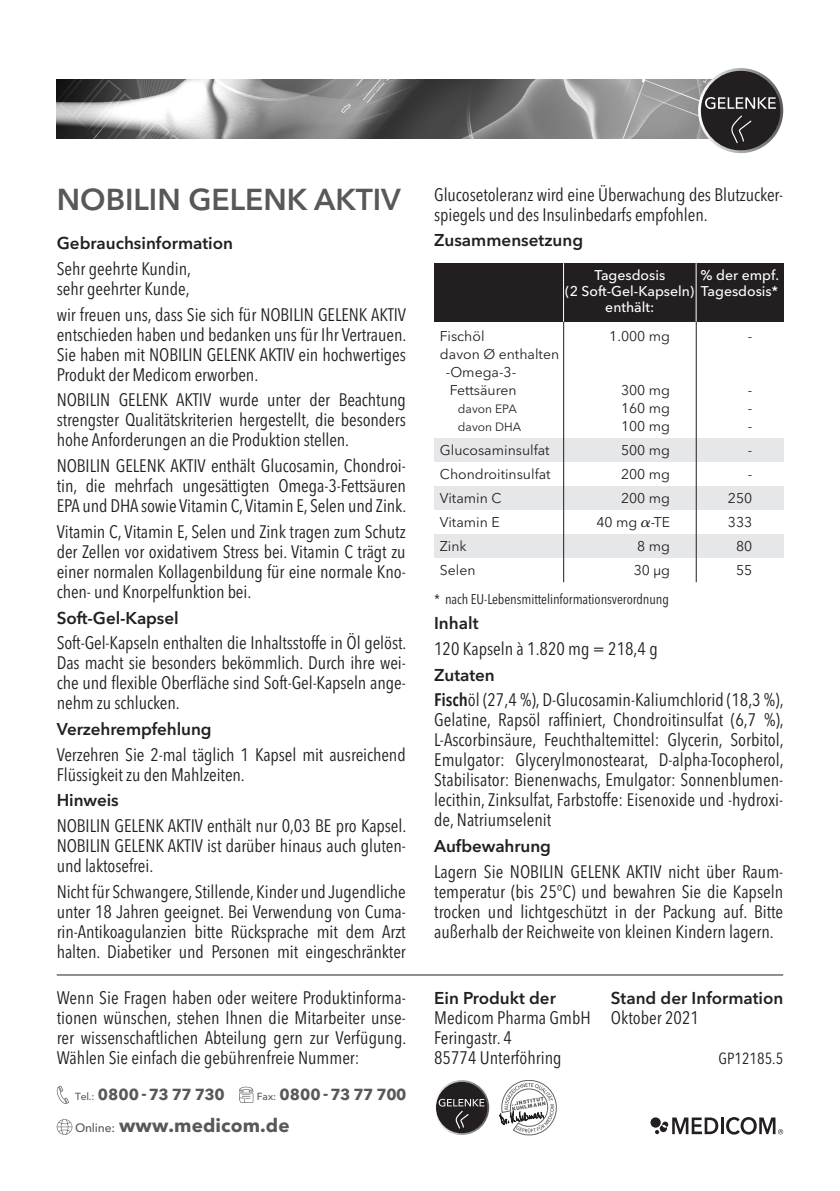
<style>
.page{position:relative;width:840px;height:1191px;background:#fff}
.page>*{position:absolute;margin:0;border:0;box-sizing:border-box;transform-origin:0 0}
.t1{font:600 30px "Avenir Next LT Pro";color:#57585a}
.t2{font:700 18.8px "Avenir Next LT Pro";letter-spacing:.005em;color:#57585a}
.Texto_Avenir_9pt__10{font:condensed 18px/20px "Avenir Next LT Pro";letter-spacing:-.005em;color:#231f20;text-align:justify}
.Texto_Avenir_9pt__12{font:condensed 18px/20px "Avenir Next LT Pro";letter-spacing:-.005em;color:#231f20;text-align:justify}
.Texto_Avenir_9pt__10-2{font:600 17px "Avenir Next LT Pro";color:#231f20}
.Texto_Avenir_9pt__10-3{font:condensed 16px "Avenir Next LT Pro";color:#231f20}
.t3{font:700 15.8px "Avenir Next LT Pro";letter-spacing:-.03em;color:#57585a}
.t4{font:14px/18px "Avenir Next LT Pro";color:#231f20}
.t5{font:500 14px/16px "Avenir Next LT Pro";color:#fff;text-align:center}
.Texto_Avenir_9pt__12-2{font:condensed 14px "Avenir Next LT Pro";letter-spacing:-.005em;color:#231f20}
.t6{font:12px "Avenir Next LT Pro";color:#231f20}
.s1{font-weight:500;font-size:10.2px}
.s2{font-weight:500;font-size:12px}
.s3{font-family:"European Pi Two";font-size:16px}
.s4{font-weight:600}
</style>
<div class="page">
<img style="left:57px;top:79px;width:653px;height:60px">
<svg style="left:697px;top:68px;width:85px;height:85px"></svg>
<div style="left:700px;top:71px;width:80px;height:79px;background:#231f20;border-radius:50%"></div>
<svg style="left:704px;top:97px;width:71px;height:47px"></svg>
<div style="left:434px;top:438px;width:348px;height:24px;background:#e6e7e9"></div>
<div style="left:434px;top:534px;width:348px;height:24px;background:#e6e7e9"></div>
<div style="left:434px;top:486px;width:348px;height:24px;background:#e6e7e9"></div>
<hr style="left:563px;top:321px;width:1px;height:261px;background:#231f20">
<hr style="left:695px;top:321px;width:1px;height:261px;background:#231f20">
<div style="left:434px;top:263px;width:348px;height:59px;background:#231f20"></div>
<hr style="left:563px;top:263px;width:1px;height:59px;background:#fff">
<hr style="left:695px;top:263px;width:1px;height:59px;background:#fff">
<hr style="left:57px;top:974px;width:725px;height:1px;background:#231f20">
<svg style="left:499px;top:1080px;width:56px;height:55px"></svg>
<svg style="left:434px;top:1080px;width:55px;height:55px"></svg>
<div style="left:436px;top:1081px;width:51px;height:52px;background:#231f20;border-radius:50%"></div>
<svg style="left:438px;top:1098px;width:46px;height:31px"></svg>
<svg style="left:56px;top:1085px;width:13px;height:19px"></svg>
<svg style="left:57px;top:1119px;width:15px;height:15px"></svg>
<svg style="left:239px;top:1086px;width:14px;height:17px"></svg>
<svg style="left:650px;top:1117px;width:10px;height:10px"></svg>
<svg style="left:654px;top:1117px;width:63px;height:17px"></svg>
<hr style="left:720px;top:1117px;width:3px;height:17px;background:#231f20">
<svg style="left:726px;top:1117px;width:56px;height:17px"></svg>
<p class="t1" style="left:57px;top:181px;width:345px">NOBILIN GELENK AKTIV</p>
<p class="Texto_Avenir_9pt__10-2" style="left:57px;top:233px;width:178px">Gebrauchsinformation</p>
<p class="Texto_Avenir_9pt__10" style="left:57px;top:259px;width:136px">Sehr geehrte Kundin, sehr geehrter Kunde,</p>
<p class="Texto_Avenir_9pt__10" style="left:57px;top:304px;width:351px">wir freuen uns, dass Sie sich für NOBILIN GELENK AKTIV entschieden haben und bedanken uns für Ihr Vertrauen.<br>Sie haben mit NOBILIN GELENK AKTIV ein hochwertiges Produkt der Medicom erworben.</p>
<p class="Texto_Avenir_9pt__10" style="left:57px;top:390px;width:350px">NOBILIN GELENK AKTIV wurde unter der Beachtung strengster Qualitätskriterien hergestellt, die besonders hohe Anforderungen an die Produktion stellen.</p>
<p class="Texto_Avenir_9pt__10" style="left:57px;top:456px;width:351px">NOBILIN GELENK AKTIV enthält Glucosamin, Chondroi&shy;tin, die mehrfach ungesättigten Omega-3-Fettsäuren EPA und DHA sowie Vitamin C, Vitamin E, Selen und Zink.</p>
<p class="Texto_Avenir_9pt__10" style="left:57px;top:521px;width:350px">Vitamin C, Vitamin E, Selen und Zink tragen zum Schutz der Zellen vor oxidativem Stress bei. Vitamin C trägt zu einer normalen Kollagenbildung für eine normale Kno&shy;chen- und Knorpelfunktion bei.</p>
<p class="Texto_Avenir_9pt__10-2" style="left:57px;top:607px;width:123px">Soft-Gel-Kapsel</p>
<p class="Texto_Avenir_9pt__10" style="left:57px;top:633px;width:351px">Soft-Gel-Kapseln enthalten die Inhaltsstoffe in Öl gelöst.<br>Das macht sie besonders bekömmlich. Durch ihre wei&shy;che und flexible Oberfläche sind Soft-Gel-Kapseln ange&shy;nehm zu schlucken.</p>
<p class="Texto_Avenir_9pt__10-2" style="left:57px;top:718px;width:156px">Verzehrempfehlung</p>
<p class="Texto_Avenir_9pt__10" style="left:57px;top:744px;width:350px">Verzehren Sie 2-mal täglich 1 Kapsel mit ausreichend<br>Flüssigkeit zu den Mahlzeiten.</p>
<p class="Texto_Avenir_9pt__10-2" style="left:57px;top:790px;width:64px">Hinweis</p>
<p class="Texto_Avenir_9pt__12" style="left:57px;top:815px;width:351px">NOBILIN GELENK AKTIV enthält nur 0,03 BE pro Kapsel.<br>NOBILIN GELENK AKTIV ist darüber hinaus auch gluten&shy;und laktosefrei.</p>
<p class="Texto_Avenir_9pt__12" style="left:57px;top:881px;width:350px">Nicht für Schwangere, Stillende, Kinder und Jugendliche unter 18 Jahren geeignet. Bei Verwendung von Cuma&shy;rin-Antikoagulanzien bitte Rücksprache mit dem Arzt halten. Diabetiker und Personen mit eingeschränkter</p>
<p class="Texto_Avenir_9pt__10" style="left:57px;top:988px;width:351px">Wenn Sie Fragen haben oder weitere Produktinforma&shy;tionen wünschen, stehen Ihnen die Mitarbeiter unse&shy;rer wissenschaftlichen Abteilung gern zur Verfügung.<br>Wählen Sie einfach die gebührenfreie Nummer:</p>
<p class="t3" style="left:75px;top:1085px;width:151px"><span class="s1">Tel.:</span> 0800 -73 77 730</p>
<p class="t2" style="left:75px;top:1113px;width:216px"><span class="s2">Online:</span> www.medicom.de</p>
<p class="t3" style="left:257px;top:1085px;width:151px"><span class="s1">Fax:</span> 0800 -73 77 700</p>
<p class="Texto_Avenir_9pt__12" style="left:434px;top:184px;width:350px">Glucosetoleranz wird eine Überwachung des Blutzucker&shy;spiegels und des Insulinbedarfs empfohlen.</p>
<p class="Texto_Avenir_9pt__10-2" style="left:434px;top:230px;width:150px">Zusammensetzung</p>
<p class="t5" style="left:565px;top:267px;width:130px">Tagesdosis<br>(2 Soft-Gel-Kapseln) enthält:</p>
<p class="t5" style="left:700px;top:267px;width:80px;text-align:left">% der empf.<br>Tagesdosis*</p>
<p class="t4" style="left:439px;top:327px;width:46px">Fischöl</p>
<p class="t4" style="left:609px;top:327px;width:62px">1.000 mg</p>
<p class="t4" style="left:747px;top:327px;width:6px">-</p>
<p class="t4" style="left:439px;top:345px;width:121px">davon Ø enthalten</p>
<p class="t4" style="left:445px;top:363px;width:72px">-Omega-3-<br>Fettsäuren</p>
<p class="t4" style="left:620px;top:381px;width:51px">300 mg</p>
<p class="t4" style="left:747px;top:381px;width:6px">-</p>
<p class="t6" style="left:457px;top:401px;width:60px">davon EPA</p>
<p class="t4" style="left:620px;top:399px;width:51px">160 mg</p>
<p class="t4" style="left:747px;top:399px;width:6px">-</p>
<p class="t6" style="left:457px;top:419px;width:65px">davon DHA</p>
<p class="t4" style="left:620px;top:417px;width:51px">100 mg</p>
<p class="t4" style="left:747px;top:417px;width:6px">-</p>
<p class="t4" style="left:439px;top:441px;width:111px">Glucosaminsulfat</p>
<p class="t4" style="left:620px;top:441px;width:51px">500 mg</p>
<p class="t4" style="left:747px;top:441px;width:6px">-</p>
<p class="t4" style="left:439px;top:465px;width:112px">Chondroitinsulfat</p>
<p class="t4" style="left:620px;top:465px;width:51px">200 mg</p>
<p class="t4" style="left:747px;top:465px;width:6px">-</p>
<p class="t4" style="left:439px;top:489px;width:63px">Vitamin C</p>
<p class="t4" style="left:620px;top:489px;width:51px">200 mg</p>
<p class="t4" style="left:727px;top:489px;width:26px">250</p>
<p class="t4" style="left:439px;top:513px;width:61px">Vitamin E</p>
<p class="t4" style="left:596px;top:513px;width:75px">40 mg <span class="s3">a</span>-TE</p>
<p class="t4" style="left:727px;top:513px;width:26px">333</p>
<p class="t4" style="left:439px;top:537px;width:28px">Zink</p>
<p class="t4" style="left:637px;top:537px;width:34px">8 mg</p>
<p class="t4" style="left:735px;top:537px;width:18px">80</p>
<p class="t4" style="left:439px;top:561px;width:37px">Selen</p>
<p class="t4" style="left:633px;top:561px;width:38px">30 µg</p>
<p class="t4" style="left:735px;top:561px;width:18px">55</p>
<p class="Texto_Avenir_9pt__12-2" style="left:434px;top:590px;width:236px">* nach EU-Lebensmittelinformationsverordnung</p>
<p class="Texto_Avenir_9pt__10-2" style="left:434px;top:613px;width:46px">Inhalt</p>
<p class="Texto_Avenir_9pt__10" style="left:434px;top:638px;width:225px">120 Kapseln à 1.820 mg = 218,4 g</p>
<p class="Texto_Avenir_9pt__10-2" style="left:434px;top:664px;width:62px">Zutaten</p>
<p class="Texto_Avenir_9pt__10" style="left:434px;top:690px;width:351px"><span class="s4">Fisch</span>öl (27,4 %), D-Glucosamin-Kaliumchlorid (18,3 %), Gelatine, Rapsöl raffiniert, Chondroitinsulfat (6,7 %), L-Ascorbinsäure, Feuchthaltemittel: Glycerin, Sorbitol, Emulgator: Glycerylmonostearat, D-alpha-Tocopherol, Stabilisator: Bienenwachs, Emulgator: Sonnenblumen&shy;lecithin, Zinksulfat, Farbstoffe: Eisenoxide und -hydroxi&shy;de, Natriumselenit</p>
<p class="Texto_Avenir_9pt__10-2" style="left:434px;top:835px;width:118px">Aufbewahrung</p>
<p class="Texto_Avenir_9pt__12" style="left:434px;top:861px;width:350px">Lagern Sie NOBILIN GELENK AKTIV nicht über Raum&shy;temperatur (bis 25°C) und bewahren Sie die Kapseln trocken und lichtgeschützt in der Packung auf. Bitte außerhalb der Reichweite von kleinen Kindern lagern.</p>
<p class="Texto_Avenir_9pt__10-2" style="left:434px;top:987px;width:123px">Ein Produkt der</p>
<p class="Texto_Avenir_9pt__10" style="left:434px;top:1008px;width:158px;text-align:left">Medicom Pharma GmbH<br>Feringastr. 4<br>85774 Unterföhring</p>
<p class="Texto_Avenir_9pt__10-2" style="left:610px;top:988px;width:174px">Stand der Information</p>
<p class="Texto_Avenir_9pt__10" style="left:610px;top:1008px;width:89px">Oktober 2021</p>
<p class="Texto_Avenir_9pt__10-3" style="left:718px;top:1049px;width:66px">GP12185.5</p>
</div>
